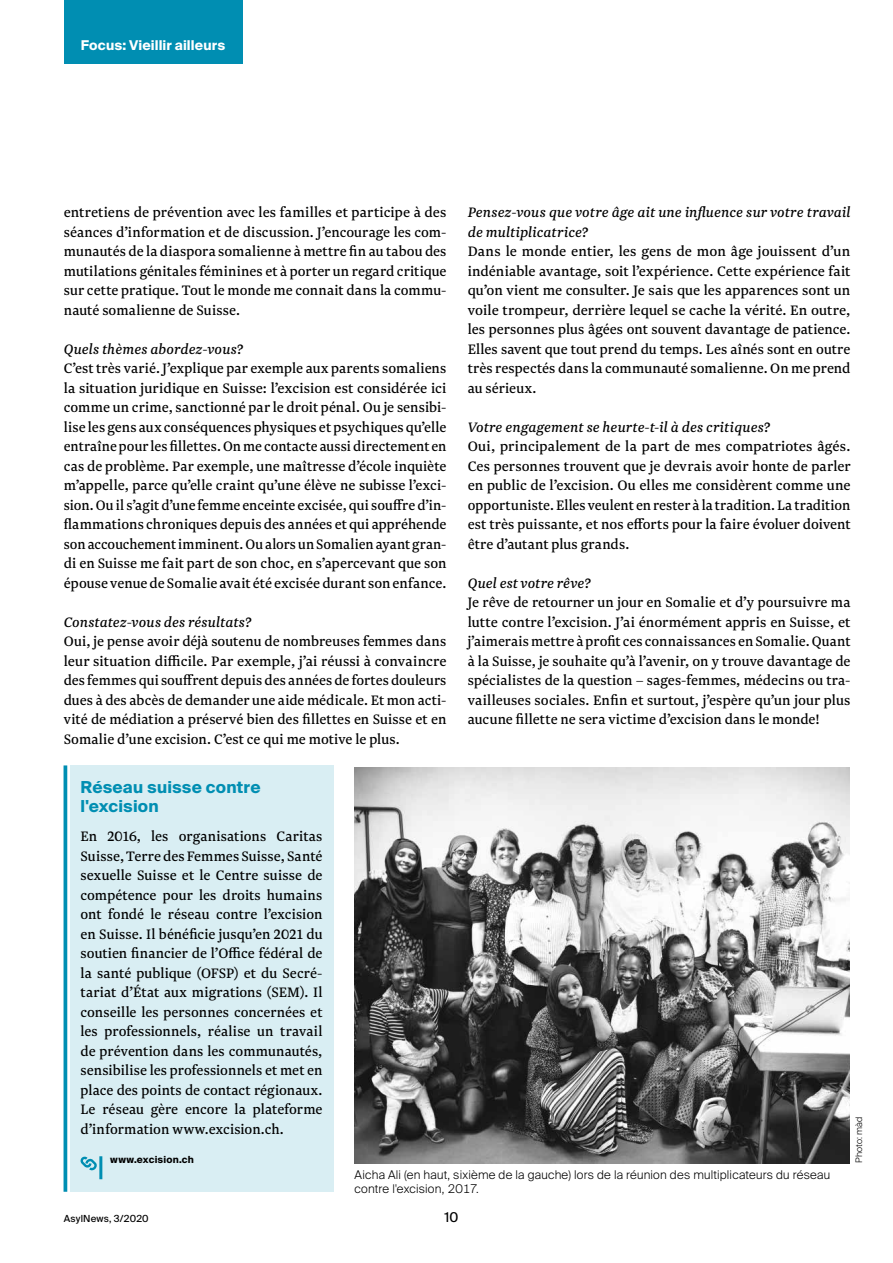
<style>
.page{position:relative;width:893px;height:1263px;background:#fff}
.page>*{position:absolute;margin:0;border:0;box-sizing:border-box;transform-origin:0 0}
.t1{font:700 16.5px/19.8px "Suisse Intl";letter-spacing:.01em;color:#008eb2}
.t2{font:16.05px/19.5px "Newzald";letter-spacing:.005em;color:#000;text-align:justify}
.t3{font:italic 16.05px/19.5px "Newzald";letter-spacing:.005em;color:#000}
.t4{font:700 13.5px "Suisse Intl";letter-spacing:.01em;color:#fff}
.t5{font:13.5px "Suisse Intl";color:#000}
.t6{font:300 12px/14.4px "Suisse Intl";letter-spacing:.015em;color:#000}
.t7{font:9.75px "Suisse Intl";letter-spacing:.02em;color:#000}
.t8{font:700 9.75px "Suisse Intl";letter-spacing:.02em;color:#000}
.t9{font:300 9px "Suisse Intl";letter-spacing:.03em;color:#000}
</style>
<div class="page">
<div style="left:64px;top:0;width:178px;height:64px;background:#008eb2"></div>
<div style="left:70px;top:765px;width:263px;height:427px;background:#d9eef3"></div>
<hr style="left:64px;top:765px;width:3px;height:427px;background:#008eb2">
<svg style="left:80px;top:1157px;width:17px;height:12px"></svg>
<hr style="left:99px;top:1156px;width:3px;height:23px;background:#008eb2">
<img style="left:355px;top:768px;width:495px;height:395px">
<p class="t4" style="left:81px;top:37px;width:146px">Focus: Vieillir ailleurs</p>
<p class="t2" style="left:64px;top:202px;width:384px">entretiens de prévention avec les familles et participe à des séances d’information et de discussion. J’encourage les com&shy;munautés de la diaspora somalienne à mettre fin au tabou des mutilations génitales féminines et à porter un regard critique sur cette pratique. Tout le monde me connait dans la commu&shy;nauté somalienne de Suisse.</p>
<p class="t3" style="left:64px;top:339px;width:181px">Quels thèmes abordez-vous?</p>
<p class="t2" style="left:64px;top:358px;width:384px">C’est très varié. J’explique par exemple aux parents somaliens la situation juridique en Suisse: l’excision est considérée ici comme un crime, sanctionné par le droit pénal. Ou je sensibi&shy;lise les gens aux conséquences physiques et psychiques qu’elle entraîne pour les fillettes. On me contacte aussi directement en cas de problème. Par exemple, une maîtresse d’école inquiète m’appelle, parce qu’elle craint qu’une élève ne subisse l’exci&shy;sion. Ou il s’agit d’une femme enceinte excisée, qui souffre d’in&shy;flammations chroniques depuis des années et qui appréhende son accouchement imminent. Ou alors un Somalien ayant gran&shy;di en Suisse me fait part de son choc, en s’apercevant que son épouse venue de Somalie avait été excisée durant son enfance.</p>
<p class="t3" style="left:64px;top:612px;width:189px">Constatez-vous des résultats?</p>
<p class="t2" style="left:64px;top:631px;width:384px">Oui, je pense avoir déjà soutenu de nombreuses femmes dans leur situation difficile. Par exemple, j’ai réussi à convaincre des femmes qui souffrent depuis des années de fortes douleurs dues à des abcès de demander une aide médicale. Et mon acti&shy;vité de médiation a préservé bien des fillettes en Suisse et en Somalie d’une excision. C’est ce qui me motive le plus.</p>
<p class="t1" style="left:81px;top:777px;width:182px">Réseau suisse contre l'excision</p>
<p class="t2" style="left:81px;top:826px;width:243px">En 2016, les organisations Caritas Suisse, Terre des Femmes Suisse, Santé sexuelle Suisse et le Centre suisse de compétence pour les droits humains ont fondé le réseau contre l’excision en Suisse. Il bénéficie jusqu’en 2021 du soutien financier de l’Office fédéral de la santé publique (OFSP) et du Secré&shy;tariat d’État aux migrations (SEM). Il conseille les personnes concernées et les professionnels, réalise un travail de prévention dans les communautés, sensibilise les professionnels et met en place des points de contact régionaux.<br>Le réseau gère encore la plateforme d’information www.excision.ch.</p>
<p class="t8" style="left:110px;top:1154px;width:85px">www.excision.ch</p>
<p class="t3" style="left:468px;top:202px;width:384px">Pensez-vous que votre âge ait une influence sur votre travail de multiplicatrice?</p>
<p class="t2" style="left:468px;top:241px;width:384px">Dans le monde entier, les gens de mon âge jouissent d’un indéniable avantage, soit l’expérience. Cette expérience fait qu’on vient me consulter. Je sais que les apparences sont un voile trompeur, derrière lequel se cache la vérité. En outre, les personnes plus âgées ont souvent davantage de patience.<br>Elles savent que tout prend du temps. Les aînés sont en outre très respectés dans la communauté somalienne. On me prend au sérieux.</p>
<p class="t3" style="left:468px;top:417px;width:304px">Votre engagement se heurte-t-il à des critiques?</p>
<p class="t2" style="left:468px;top:436px;width:384px">Oui, principalement de la part de mes compatriotes âgés.<br>Ces personnes trouvent que je devrais avoir honte de parler en public de l’excision. Ou elles me considèrent comme une opportuniste. Elles veulent en rester à la tradition. La tradition est très puissante, et nos efforts pour la faire évoluer doivent être d’autant plus grands.</p>
<p class="t3" style="left:468px;top:573px;width:124px">Quel est votre rêve?</p>
<p class="t2" style="left:468px;top:592px;width:384px">Je rêve de retourner un jour en Somalie et d’y poursuivre ma lutte contre l’excision. J’ai énormément appris en Suisse, et j’aimerais mettre à profit ces connaissances en Somalie. Quant à la Suisse, je souhaite qu’à l’avenir, on y trouve davantage de spécialistes de la question – sages-femmes, médecins ou tra&shy;vailleuses sociales. Enfin et surtout, j’espère qu’un jour plus aucune fillette ne sera victime d’excision dans le monde!</p>
<p class="t9" style="left:854px;top:1163px;width:48px;rotate:-90deg">Photo: màd</p>
<p class="t7" style="left:64px;top:1212px;width:86px">AsylNews, 3/2020</p>
<p class="t6" style="left:355px;top:1167px;width:477px">Aicha Ali (en haut, sixième de la gauche) lors de la réunion des multiplicateurs du réseau contre l'excision, 2017.</p>
<p class="t5" style="left:444px;top:1209px;width:15px">10</p>
</div>
